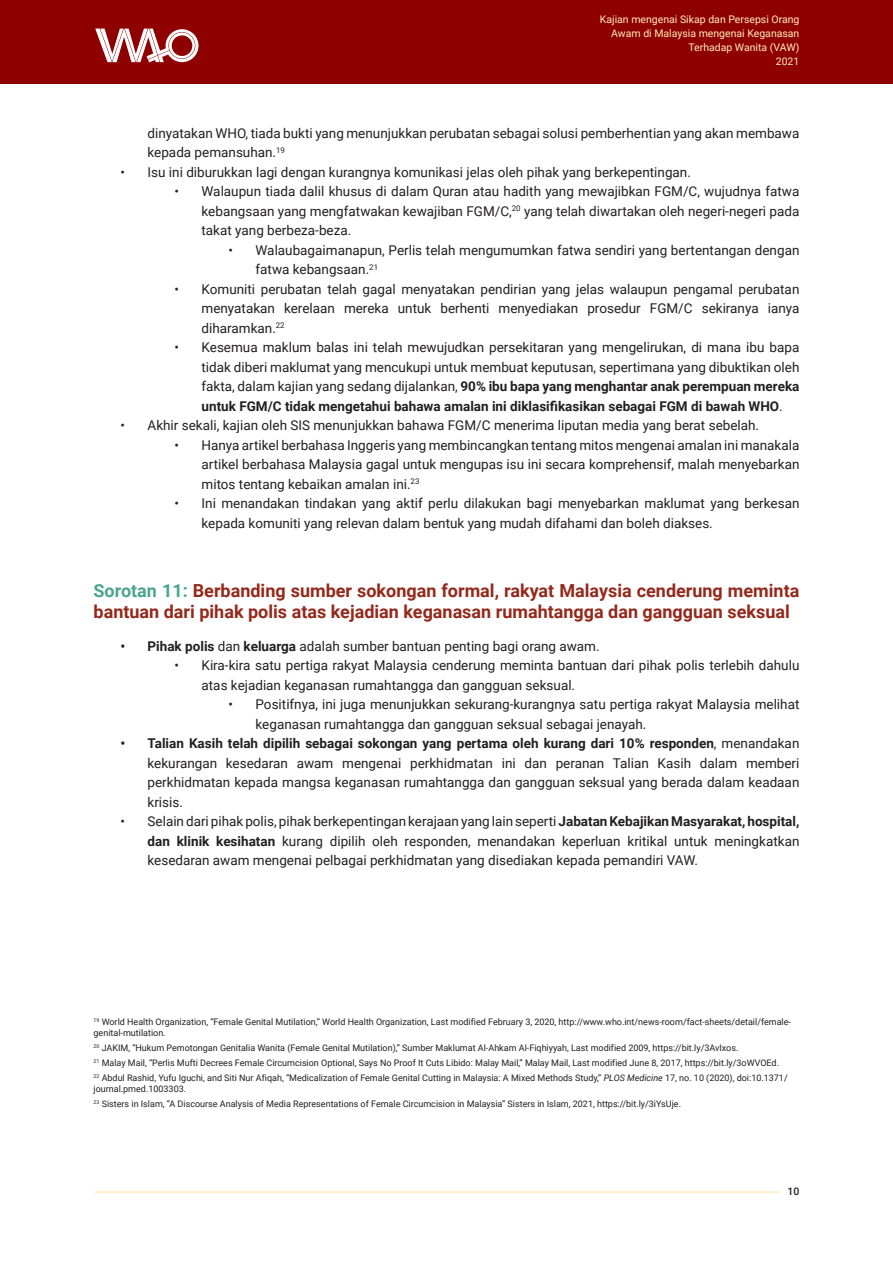
<style>
.page{position:relative;width:893px;height:1263px;background:#fff}
.page>*{position:absolute;margin:0;border:0;box-sizing:border-box;transform-origin:0 0}
.t1{font:700 18px/21px "Roboto";color:#94291b}
.t2{font:13.5px/19.5px "Roboto";color:#231f20;text-align:justify}
.t3{font:10.5px/14.1px "Roboto";color:#ffedba;text-align:right}
.t4{font:500 10.5px "Roboto";color:#231f20}
.Footnote{font:9px/10.8px "Roboto";color:#231f20}
.s1{font-weight:700}
.s2{color:#4ca58b}
.s3{font-style:italic}
</style>
<div class="page">
<hr style="left:95px;top:1191px;width:685px;height:2px;background:#ffedba">
<div style="left:0;top:0;width:893px;height:84px;background:#8f0000"></div>
<svg style="left:95px;top:29px;width:103px;height:33px"></svg>
<p class="t3" style="left:600px;top:12px;width:201px">Kajian mengenai Sikap dan Persepsi Orang<br>Awam di Malaysia mengenai Keganasan<br>Terhadap Wanita (VAW)<br>2021</p>
<p class="t2" style="left:148px;top:123px;width:653px">dinyatakan WHO, tiada bukti yang menunjukkan perubatan sebagai solusi pemberhentian yang akan membawa kepada pemansuhan.<sup>19</sup></p>
<p class="t2" style="left:121px;top:162px;width:572px">• Isu ini diburukkan lagi dengan kurangnya komunikasi jelas oleh pihak yang berkepentingan.</p>
<p class="t2" style="left:202px;top:181px;width:599px;text-indent:-27px">• Walaupun tiada dalil khusus di dalam Quran atau hadith yang mewajibkan FGM/C, wujudnya fatwa kebangsaan yang mengfatwakan kewajiban FGM/C,<sup>20</sup> yang telah diwartakan oleh negeri-negeri pada takat yang berbeza-beza.</p>
<p class="t2" style="left:256px;top:240px;width:545px;text-indent:-27px">• Walaubagaimanapun, Perlis telah mengumumkan fatwa sendiri yang bertentangan dengan fatwa kebangsaan.<sup>21</sup></p>
<p class="t2" style="left:202px;top:279px;width:599px;text-indent:-27px">• Komuniti perubatan telah gagal menyatakan pendirian yang jelas walaupun pengamal perubatan menyatakan kerelaan mereka untuk berhenti menyediakan prosedur FGM/C sekiranya ianya diharamkan.<sup>22</sup></p>
<p class="t2" style="left:202px;top:337px;width:599px;text-indent:-27px">• Kesemua maklum balas ini telah mewujudkan persekitaran yang mengelirukan, di mana ibu bapa tidak diberi maklumat yang mencukupi untuk membuat keputusan, sepertimana yang dibuktikan oleh fakta, dalam kajian yang sedang dijalankan, <span class="s1">90% ibu bapa yang menghantar anak perempuan mereka untuk FGM/C tidak mengetahui bahawa amalan ini diklasifikasikan sebagai FGM di bawah WHO</span>.</p>
<p class="t2" style="left:121px;top:415px;width:640px">• Akhir sekali, kajian oleh SIS menunjukkan bahawa FGM/C menerima liputan media yang berat sebelah.</p>
<p class="t2" style="left:202px;top:435px;width:599px;text-indent:-27px">• Hanya artikel berbahasa Inggeris yang membincangkan tentang mitos mengenai amalan ini manakala artikel berbahasa Malaysia gagal untuk mengupas isu ini secara komprehensif, malah menyebarkan mitos tentang kebaikan amalan ini.<sup>23</sup></p>
<p class="t2" style="left:202px;top:493px;width:599px;text-indent:-27px">• Ini menandakan tindakan yang aktif perlu dilakukan bagi menyebarkan maklumat yang berkesan kepada komuniti yang relevan dalam bentuk yang mudah difahami dan boleh diakses.</p>
<p class="t1" style="left:94px;top:579px;width:707px"><span class="s2">Sorotan 11:</span> Berbanding sumber sokongan formal, rakyat Malaysia cenderung meminta bantuan dari pihak polis atas kejadian keganasan rumahtangga dan gangguan seksual</p>
<p class="t2" style="left:121px;top:635px;width:481px"><span class="s1">• Pihak polis</span> dan <span class="s1">keluarga</span> adalah sumber bantuan penting bagi orang awam.</p>
<p class="t2" style="left:202px;top:655px;width:599px;text-indent:-27px">• Kira-kira satu pertiga rakyat Malaysia cenderung meminta bantuan dari pihak polis terlebih dahulu atas kejadian keganasan rumahtangga dan gangguan seksual.</p>
<p class="t2" style="left:256px;top:694px;width:545px;text-indent:-27px">• Positifnya, ini juga menunjukkan sekurang-kurangnya satu pertiga rakyat Malaysia melihat keganasan rumahtangga dan gangguan seksual sebagai jenayah.</p>
<p class="t2" style="left:148px;top:733px;width:653px;text-indent:-27px"><span class="s1">• Talian Kasih telah dipilih sebagai sokongan yang pertama oleh kurang dari 10% responden</span>, menandakan kekurangan kesedaran awam mengenai perkhidmatan ini dan peranan Talian Kasih dalam memberi perkhidmatan kepada mangsa keganasan rumahtangga dan gangguan seksual yang berada dalam keadaan krisis.</p>
<p class="t2" style="left:148px;top:811px;width:653px;text-indent:-27px">• Selain dari pihak polis, pihak berkepentingan kerajaan yang lain seperti <span class="s1">Jabatan Kebajikan Masyarakat, hospital, dan klinik kesihatan</span> kurang dipilih oleh responden, menandakan keperluan kritikal untuk meningkatkan kesedaran awam mengenai pelbagai perkhidmatan yang disediakan kepada pemandiri VAW.</p>
<p class="Footnote" style="left:94px;top:1016px;width:699px"><sup>19</sup> World Health Organization, “Female Genital Mutilation,” World Health Organization, Last modified February 3, 2020, http://www.who.int/news-room/fact-sheets/detail/female&shy;genital-mutilation.</p>
<p class="Footnote" style="left:94px;top:1042px;width:646px"><sup>20</sup> JAKIM, “Hukum Pemotongan Genitalia Wanita (Female Genital Mutilation),” Sumber Maklumat Al-Ahkam Al-Fiqhiyyah, Last modified 2009, https://bit.ly/3AvIxos.</p>
<p class="Footnote" style="left:94px;top:1057px;width:687px"><sup>21</sup> Malay Mail, “Perlis Mufti Decrees Female Circumcision Optional, Says No Proof It Cuts Libido: Malay Mail,” Malay Mail, Last modified June 8, 2017, https://bit.ly/3oWVOEd.</p>
<p class="Footnote" style="left:94px;top:1072px;width:696px"><sup>22</sup> Abdul Rashid, Yufu Iguchi, and Siti Nur Afiqah, “Medicalization of Female Genital Cutting in Malaysia: A Mixed Methods Study,” <span class="s3">PLOS Medicine</span> 17, no. 10 (2020), doi:10.1371/ journal.pmed.1003303.</p>
<p class="Footnote" style="left:94px;top:1098px;width:589px"><sup>23</sup> Sisters in Islam, “A Discourse Analysis of Media Representations of Female Circumcision in Malaysia” Sisters in Islam, 2021, https://bit.ly/3iYsUje.</p>
<p class="t4" style="left:787px;top:1184px;width:13px">10</p>
</div>
